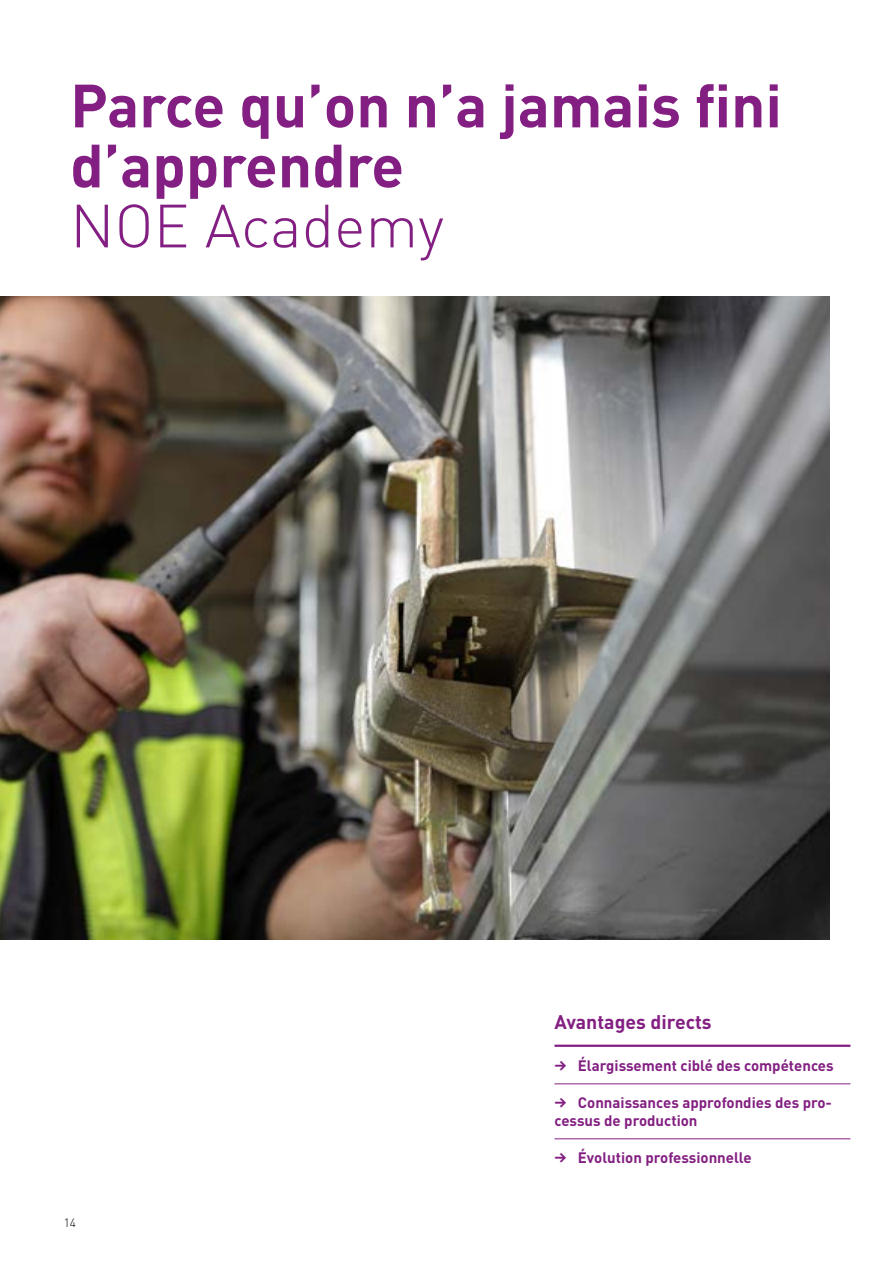
<style>
.page{position:relative;width:893px;height:1263px;background:#fff}
.page>*{position:absolute;margin:0;border:0;box-sizing:border-box;transform-origin:0 0}
.t1{font:700 60px/60px "DIN Pro";color:#831f82}
.t2{font:300 60px "DIN Pro";color:#831f82}
.t3{font:700 19.5px "DIN Pro";color:#831f82}
.t4{font:700 15px/18px "DIN Pro";color:#831f82}
.t5{font:300 12px "DIN Pro";color:#000}
.s1{font-family:"Aktiv Grotesk Geberit"}
</style>
<div class="page">
<img style="left:0;top:296px;width:829px;height:644px">
<hr style="left:554px;top:1044px;width:296px;height:3px;background:#831f82">
<hr style="left:554px;top:1083px;width:296px;height:1px;background:#831f82">
<hr style="left:554px;top:1138px;width:296px;height:1px;background:#831f82">
<h1 class="t1" style="left:70px;top:73px;width:713px">Parce qu’on n’a jamais fini d’apprendre</h1>
<h1 class="t2" style="left:70px;top:185px;width:375px">NOE Academy</h1>
<p class="t5" style="left:64px;top:1215px;width:14px">14</p>
<h2 class="t3" style="left:554px;top:1008px;width:159px">Avantages directs</h2>
<p class="t4" style="left:554px;top:1056px;width:281px"><span class="s1">→</span> Élargissement ciblé des compétences</p>
<p class="t4" style="left:554px;top:1093px;width:279px"><span class="s1">→</span> Connaissances approfondies des pro&shy;cessus de production</p>
<p class="t4" style="left:554px;top:1148px;width:199px"><span class="s1">→</span> Évolution professionnelle</p>
</div>
